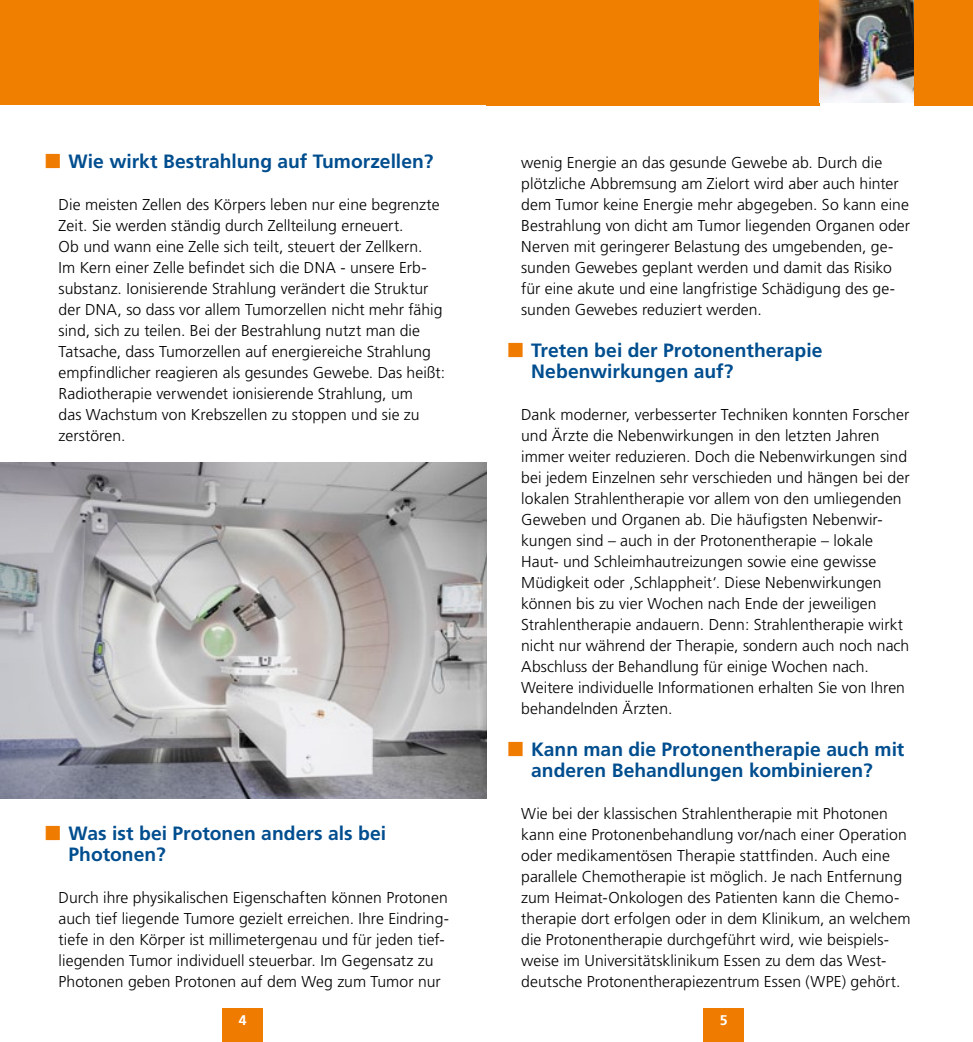
<style>
.page{position:relative;width:973px;height:1042px;background:#fff}
.page>*{position:absolute;margin:0;border:0;box-sizing:border-box;transform-origin:0 0}
.t1{font:24.5px "Wingdings";color:#ef7c00}
.t2{font:700 19.25px/21px "Frutiger";color:#004e8f}
.t3{font:300 15.75px/21px "Frutiger";letter-spacing:.005em;color:#000}
.t4{font:700 14px "Frutiger";color:#fff}
</style>
<div class="page">
<div style="left:0;top:0;width:486px;height:105px;background:#f07f00"></div>
<div style="left:486px;top:0;width:486px;height:105px;background:#f07f00"></div>
<div style="left:222px;top:1008px;width:40px;height:34px;background:#ef7c00"></div>
<div style="left:703px;top:1008px;width:40px;height:34px;background:#ef7c00"></div>
<img style="left:0;top:462px;width:486px;height:337px">
<svg style="left:819px;top:102px;width:94px;height:3px"></svg>
<img style="left:819px;top:0;width:94px;height:102px">
<p class="t2" style="left:69px;top:151px;width:366px">Wie wirkt Bestrahlung auf Tumorzellen?</p>
<p class="t3" style="left:59px;top:194px;width:388px">Die meisten Zellen des Körpers leben nur eine begrenzte Zeit. Sie werden ständig durch Zellteilung erneuert.<br>Ob und wann eine Zelle sich teilt, steuert der Zellkern.<br>Im Kern einer Zelle befindet sich die DNA - unsere Erb&shy;substanz. Ionisierende Strahlung verändert die Struktur der DNA, so dass vor allem Tumorzellen nicht mehr fähig sind, sich zu teilen. Bei der Bestrahlung nutzt man die Tatsache, dass Tumorzellen auf energiereiche Strahlung empfindlicher reagieren als gesundes Gewebe. Das heißt:<br>Radiotherapie verwendet ionisierende Strahlung, um<br>das Wachstum von Krebszellen zu stoppen und sie zu zerstören.</p>
<h1 class="t1" style="left:44px;top:148px;width:20px">■</h1>
<p class="t2" style="left:69px;top:823px;width:319px">Was ist bei Protonen anders als bei<br>Photonen?</p>
<p class="t3" style="left:59px;top:887px;width:392px">Durch ihre physikalischen Eigenschaften können Protonen auch tief liegende Tumore gezielt erreichen. Ihre Eindring&shy;tiefe in den Körper ist millimetergenau und für jeden tief&shy;liegenden Tumor individuell steuerbar. Im Gegensatz zu Photonen geben Protonen auf dem Weg zum Tumor nur</p>
<h1 class="t1" style="left:44px;top:820px;width:20px">■</h1>
<p class="t3" style="left:521px;top:152px;width:390px">wenig Energie an das gesunde Gewebe ab. Durch die plötzliche Abbremsung am Zielort wird aber auch hinter dem Tumor keine Energie mehr abgegeben. So kann eine Bestrahlung von dicht am Tumor liegenden Organen oder Nerven mit geringerer Belastung des umgebenden, ge&shy;sunden Gewebes geplant werden und damit das Risiko für eine akute und eine langfristige Schädigung des ge&shy;sunden Gewebes reduziert werden.</p>
<p class="t2" style="left:531px;top:340px;width:293px">Treten bei der Protonentherapie<br>Nebenwirkungen auf?</p>
<p class="t3" style="left:521px;top:404px;width:390px">Dank moderner, verbesserter Techniken konnten Forscher und Ärzte die Nebenwirkungen in den letzten Jahren immer weiter reduzieren. Doch die Nebenwirkungen sind bei jedem Einzelnen sehr verschieden und hängen bei der lokalen Strahlentherapie vor allem von den umliegenden Geweben und Organen ab. Die häufigsten Nebenwir&shy;kungen sind – auch in der Protonentherapie – lokale Haut- und Schleimhautreizungen sowie eine gewisse Müdigkeit oder ‚Schlappheit‘. Diese Nebenwirkungen können bis zu vier Wochen nach Ende der jeweiligen Strahlentherapie andauern. Denn: Strahlentherapie wirkt nicht nur während der Therapie, sondern auch noch nach Abschluss der Behandlung für einige Wochen nach.<br>Weitere individuelle Informationen erhalten Sie von Ihren behandelnden Ärzten.</p>
<p class="t2" style="left:531px;top:739px;width:374px">Kann man die Protonentherapie auch mit anderen Behandlungen kombinieren?</p>
<p class="t3" style="left:521px;top:803px;width:391px">Wie bei der klassischen Strahlentherapie mit Photonen kann eine Protonenbehandlung vor/nach einer Operation oder medikamentösen Therapie stattfinden. Auch eine parallele Chemotherapie ist möglich. Je nach Entfernung zum Heimat-Onkologen des Patienten kann die Chemo&shy;therapie dort erfolgen oder in dem Klinikum, an welchem die Protonentherapie durchgeführt wird, wie beispiels&shy;weise im Universitätsklinikum Essen zu dem das West&shy;deutsche Protonentherapiezentrum Essen (WPE) gehört.</p>
<h1 class="t1" style="left:506px;top:337px;width:20px">■</h1>
<h1 class="t1" style="left:506px;top:736px;width:20px">■</h1>
<p class="t4" style="left:239px;top:1012px;width:9px">4</p>
<p class="t4" style="left:719px;top:1012px;width:9px">5</p>
</div>
